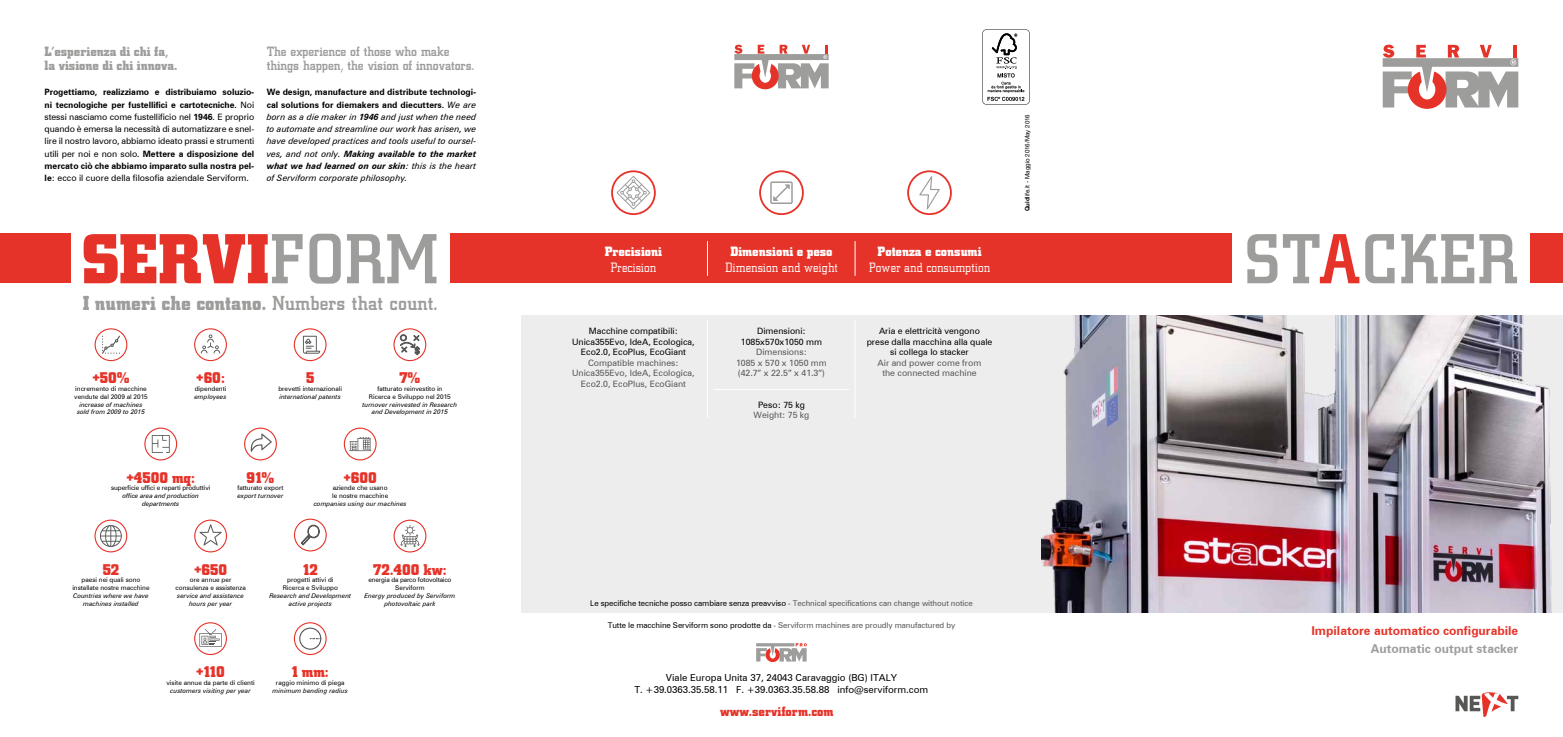
<style>
.page{position:relative;width:1563px;height:737px;background:#fff}
.page>*{position:absolute;margin:0;border:0;box-sizing:border-box;transform-origin:0 0}
.t1{font:700 73.76px "City D";color:#e63329}
.t2{font:500 73.76px "City D";letter-spacing:.005em;color:#9d9d9c}
.t3{font:700 21px "City D";letter-spacing:.005em;color:#9d9d9c}
.t4{font:700 16.1px "City D";color:#e63329}
.t5{font:500 14px/14px "City D";letter-spacing:-.01em;color:#9d9d9c}
.t6{font:14px "City D Ligh";color:#fff}
.t7{font:700 14px/14px "City D";color:#9d9d9c}
.t8{font:700 14px "City D";color:#fff}
.t9{font:700 14px "City D";color:#e63329}
.t10{font:700 12.25px "Zurich BT";color:#e63329}
.t11{font:700 12.25px "Zurich BT";color:#9d9d9c}
.t12{font:9.62px/11.5px "Zurich BT";color:#000;text-align:center}
.t13{font:8.75px/12.2px "Zurich BT";color:#000;text-align:center}
.t14{font:italic 8.75px/12.2px "Zurich BT";color:#000;text-align:justify}
.t15{font:8.75px/10.5px "Zurich BT";color:#575756;text-align:center}
.t16{font:7.88px "Zurich BT";letter-spacing:-.01em;color:#000}
.t17{font:7.88px "Zurich BT";letter-spacing:-.01em;color:#575756}
.t18{font:italic 6.48px/7.7px "Zurich BT";color:#000;text-align:center}
.t19{font:6.48px/7.7px "Zurich BT";color:#000;text-align:center}
.t20{font:6.48px/7.7px "Zurich BT";letter-spacing:-.02em;color:#000;text-align:center}
.t21{font:6.12px "Helvetica Neue";color:#000}
.s1{font-weight:700}
.s2{font-weight:700;font-style:normal}
.s3{font-weight:500;color:#9d9d9c}
.s4{font-weight:500}
.s5{color:#575756}
.s6{color:#000}
.s7{color:#e63329}
</style>
<div class="page">
<svg style="left:1382px;top:45px;width:136px;height:64px"></svg>
<div style="left:521px;top:315px;width:1042px;height:298px;background:#ededed"></div>
<svg style="left:1455px;top:692px;width:63px;height:26px"></svg>
<div style="left:1530px;top:234px;width:33px;height:49px;background:#e63329"></div>
<div style="left:521px;top:234px;width:710px;height:49px;background:#e63329"></div>
<svg style="left:611px;top:170px;width:45px;height:45px"></svg>
<svg style="left:759px;top:170px;width:45px;height:45px"></svg>
<svg style="left:907px;top:170px;width:45px;height:45px"></svg>
<hr style="left:707px;top:241px;width:1px;height:35px;background:#fff">
<hr style="left:854px;top:241px;width:1px;height:35px;background:#fff">
<hr style="left:707px;top:320px;width:1px;height:98px;background:#fff">
<hr style="left:854px;top:320px;width:1px;height:98px;background:#fff">
<img style="left:1042px;top:315px;width:510px;height:298px">
<hr style="left:714px;top:389px;width:135px;height:1px;background:#fff">
<svg style="left:756px;top:643px;width:51px;height:19px"></svg>
<svg style="left:734px;top:45px;width:94px;height:45px"></svg>
<div style="left:0;top:234px;width:70px;height:49px;background:#e63329"></div>
<div style="left:451px;top:234px;width:70px;height:49px;background:#e63329"></div>
<svg style="left:194px;top:328px;width:33px;height:33px"></svg>
<svg style="left:95px;top:328px;width:32px;height:33px"></svg>
<svg style="left:393px;top:328px;width:33px;height:33px"></svg>
<svg style="left:294px;top:328px;width:33px;height:33px"></svg>
<svg style="left:294px;top:622px;width:33px;height:33px"></svg>
<svg style="left:194px;top:622px;width:33px;height:33px"></svg>
<svg style="left:94px;top:519px;width:33px;height:33px"></svg>
<svg style="left:393px;top:519px;width:33px;height:33px"></svg>
<svg style="left:194px;top:519px;width:33px;height:33px"></svg>
<svg style="left:294px;top:518px;width:33px;height:33px"></svg>
<svg style="left:144px;top:427px;width:33px;height:33px"></svg>
<svg style="left:244px;top:427px;width:33px;height:33px"></svg>
<svg style="left:344px;top:427px;width:33px;height:33px"></svg>
<svg style="left:982px;top:29px;width:47px;height:76px"></svg>
<h3 class="t7" style="left:45px;top:45px;width:134px">L’esperienza di chi fa, la visione di chi innova.</h3>
<h3 class="t5" style="left:267px;top:45px;width:209px">The experience of those who make things happen, the vision of innovators.</h3>
<p class="t13" style="left:45px;top:86px;width:211px;text-align:justify"><span class="s1">Progettiamo, realizziamo e distribuiamo soluzio&shy;ni tecnologiche per fustellifici e cartotecniche.</span> Noi stessi nasciamo come fustellificio nel <span class="s1">1946</span>. E proprio quando è emersa la necessità di automatizzare e snel&shy;lire il nostro lavoro, abbiamo ideato prassi e strumenti utili per noi e non solo. <span class="s1">Mettere a disposizione del mercato ciò che abbiamo imparato sulla nostra pel&shy;le</span>: ecco il cuore della filosofia aziendale Serviform.</p>
<p class="t14" style="left:267px;top:86px;width:211px"><span class="s2">We design, manufacture and distribute technologi&shy;cal solutions for diemakers and diecutters.</span> We are born as a die maker in <span class="s1">1946</span> and just when the need to automate and streamline our work has arisen, we have developed practices and tools useful to oursel&shy;ves, and not only. <span class="s1">Making available to the market what we had learned on our skin</span>: this is the heart of Serviform corporate philosophy.</p>
<h1 class="t1" style="left:83px;top:218px;width:357px">SERVI<span class="s3">FORM</span></h1>
<h2 class="t3" style="left:83px;top:291px;width:356px">I numeri che contano. <span class="s4">Numbers that count.</span></h2>
<h3 class="t4" style="left:92px;top:369px;width:39px">+50%</h3>
<p class="t19" style="left:74px;top:385px;width:75px;text-align:left">incremento di macchine vendute dal 2009 al 2015</p>
<p class="t18" style="left:77px;top:400px;width:69px">increase of machines sold from 2009 to 2015</p>
<h3 class="t4" style="left:196px;top:369px;width:30px">+60:</h3>
<p class="t19" style="left:195px;top:385px;width:33px">dipendenti</p>
<p class="t18" style="left:194px;top:392px;width:34px">employees</p>
<h3 class="t4" style="left:306px;top:369px;width:10px">5</h3>
<p class="t19" style="left:278px;top:385px;width:65px">brevetti internazionali</p>
<p class="t18" style="left:279px;top:392px;width:63px">international patents</p>
<h3 class="t4" style="left:399px;top:369px;width:23px">7%</h3>
<p class="t19" style="left:369px;top:385px;width:83px">fatturato reinvestito in<br>Ricerca e Sviluppo nel 2015</p>
<p class="t18" style="left:362px;top:400px;width:96px">turnover reinvested in Research and Development in 2015</p>
<h3 class="t4" style="left:126px;top:468px;width:70px">+4500 mq:</h3>
<p class="t19" style="left:111px;top:484px;width:101px">superficie uffici e reparti produttivi</p>
<p class="t18" style="left:122px;top:492px;width:78px">office area and production departments</p>
<h3 class="t4" style="left:247px;top:468px;width:29px">91%</h3>
<p class="t19" style="left:237px;top:484px;width:47px">fatturato export</p>
<p class="t18" style="left:237px;top:492px;width:48px">export turnover</p>
<h3 class="t4" style="left:343px;top:468px;width:35px">+600</h3>
<p class="t19" style="left:332px;top:484px;width:58px;text-align:left">aziende che usano le nostre macchine</p>
<p class="t18" style="left:314px;top:499px;width:95px">companies using our machines</p>
<h3 class="t4" style="left:103px;top:560px;width:18px">52</h3>
<p class="t19" style="left:72px;top:576px;width:79px">paesi nei quali sono installate nostre macchine</p>
<p class="t18" style="left:73px;top:591px;width:77px">Countries where we have machines installed</p>
<h3 class="t4" style="left:194px;top:560px;width:35px">+650</h3>
<p class="t19" style="left:175px;top:576px;width:72px">ore annue per consulenza e assistenza</p>
<p class="t18" style="left:177px;top:591px;width:68px">service and assistance hours per year</p>
<h3 class="t4" style="left:303px;top:560px;width:16px">12</h3>
<p class="t19" style="left:283px;top:576px;width:57px">progetti attivi di<br>Ricerca e Sviluppo</p>
<p class="t18" style="left:269px;top:591px;width:83px">Research and Development active projects</p>
<h3 class="t4" style="left:373px;top:560px;width:75px">72.400 kw:</h3>
<p class="t20" style="left:368px;top:576px;width:84px">energia da parco fotovoltaico<br>Serviform</p>
<p class="t18" style="left:364px;top:591px;width:92px">Energy produced by Serviform photovoltaic park</p>
<h3 class="t4" style="left:196px;top:663px;width:30px">+110</h3>
<p class="t19" style="left:166px;top:678px;width:90px">visite annue da parte di clienti</p>
<p class="t18" style="left:170px;top:686px;width:82px">customers visiting per year</p>
<h3 class="t4" style="left:292px;top:663px;width:39px">1 mm:</h3>
<p class="t19" style="left:276px;top:678px;width:70px">raggio minimo di piega</p>
<p class="t18" style="left:273px;top:686px;width:77px">minimum bending radius</p>
<h3 class="t8" style="left:605px;top:244px;width:59px">Precisioni</h3>
<h3 class="t6" style="left:610px;top:260px;width:48px">Precision</h3>
<p class="t13" style="left:572px;top:326px;width:124px;line-height:10.5px">Macchine compatibili:<br>Unica355Evo, IdeA, Ecologica,<br>Eco2.0, EcoPlus, EcoGiant</p>
<p class="t15" style="left:572px;top:357px;width:124px">Compatible machines:<br>Unica355Evo, IdeA, Ecologica,<br>Eco2.0, EcoPlus, EcoGiant</p>
<h3 class="t8" style="left:730px;top:244px;width:104px">Dimensioni e peso</h3>
<h3 class="t6" style="left:725px;top:260px;width:114px">Dimension and weight</h3>
<p class="t13" style="left:741px;top:326px;width:83px;line-height:10.5px">Dimensioni:<br>1085x570x1050 mm</p>
<p class="t15" style="left:736px;top:347px;width:92px">Dimensions:<br>1085 x 570 x 1050 mm (42.7” x 22.5” x 41.3”)</p>
<p class="t13" style="left:758px;top:398px;width:48px">Peso: 75 kg</p>
<p class="t15" style="left:753px;top:410px;width:57px">Weight: 75 kg</p>
<h3 class="t8" style="left:877px;top:244px;width:105px">Potenza e consumi</h3>
<h3 class="t6" style="left:869px;top:260px;width:123px">Power and consumption</h3>
<p class="t13" style="left:867px;top:326px;width:127px;line-height:10.5px">Aria e elettricità vengono<br>prese dalla macchina alla quale si collega lo stacker</p>
<p class="t15" style="left:877px;top:357px;width:105px">Air and power come from the connected machine</p>
<p class="t21" style="left:1023px;top:211px;width:99px;rotate:-90deg"><span class="s1">Quid</span>life.it - Maggio 2016/May 2016</p>
<p class="t16" style="left:590px;top:598px;width:384px">Le specifiche tecniche posso cambiare senza preavviso <span class="s5">- Technical specifications can change without notice</span></p>
<p class="t17" style="left:608px;top:620px;width:349px"><span class="s6">Tutte le macchine Serviform sono prodotte da</span> - Serviform machines are proudly manufactured by</p>
<p class="t12" style="left:634px;top:672px;width:295px">Viale Europa Unita 37, 24043 Caravaggio (BG) ITALY<br>T. +39.0363.35.58.11 F. +39.0363.35.58.88 info@serviform.com</p>
<h3 class="t9" style="left:720px;top:703px;width:115px">www.serviform.com</h3>
<h1 class="t2" style="left:1243px;top:220px;width:276px">ST<span class="s7">A</span>CKER</h1>
<h3 class="t10" style="left:1311px;top:623px;width:208px">Impilatore automatico configurabile</h3>
<h3 class="t11" style="left:1370px;top:641px;width:149px">Automatic output stacker</h3>
</div>
